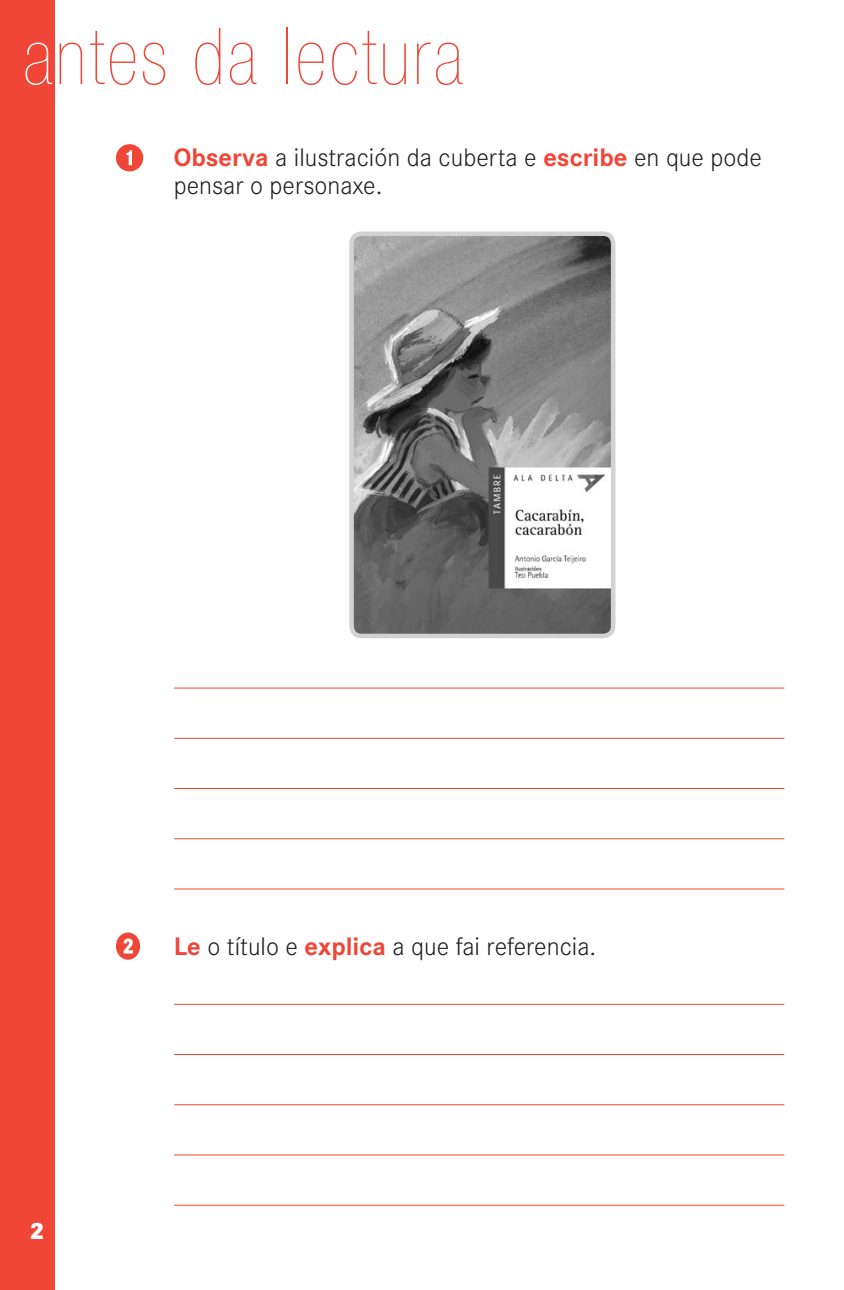
<style>
.page{position:relative;width:844px;height:1290px;background:#fff}
.page>*{position:absolute;margin:0;border:0;box-sizing:border-box;transform-origin:0 0}
.t1{font:900 condensed 78.75px "Helvetica Neue";letter-spacing:.04em;color:#ef4637}
.t2{font:300 26.25px/28.2px "Corporate S";color:#231f20}
.t3{font:800 24.5px "Corporate S";color:#fff}
.s1{color:#fff}
.s2{font-weight:700;color:#ef4637}
</style>
<div class="page">
<div style="left:0;top:0;width:55px;height:1290px;background:#ef4637"></div>
<svg style="left:116px;top:144px;width:27px;height:27px"></svg>
<img style="left:355px;top:237px;width:254px;height:395px">
<div style="left:349px;top:231px;width:266px;height:407px;border:5px solid #d1d2d4;border-radius:10px"></div>
<hr style="left:174px;top:687px;width:610px;height:1px;background:#ef4637">
<hr style="left:174px;top:738px;width:610px;height:1px;background:#ef4637">
<hr style="left:174px;top:788px;width:610px;height:1px;background:#ef4637">
<hr style="left:174px;top:838px;width:610px;height:1px;background:#ef4637">
<hr style="left:174px;top:888px;width:610px;height:1px;background:#ef4637">
<svg style="left:116px;top:932px;width:24px;height:28px"></svg>
<hr style="left:174px;top:1004px;width:610px;height:1px;background:#ef4637">
<hr style="left:174px;top:1054px;width:610px;height:1px;background:#ef4637">
<hr style="left:174px;top:1104px;width:610px;height:1px;background:#ef4637">
<hr style="left:174px;top:1154px;width:610px;height:1px;background:#ef4637">
<hr style="left:174px;top:1205px;width:610px;height:1px;background:#ef4637">
<h1 class="t1" style="left:23px;top:13px;width:441px"><span class="s1">a</span>ntes da lectura</h1>
<p class="t2" style="left:174px;top:144px;width:589px"><span class="s2">Observa</span> a ilustración da cuberta e <span class="s2">escribe</span> en que pode pensar o personaxe.</p>
<p class="t3" style="left:30px;top:1216px;width:17px">2</p>
<p class="t2" style="left:174px;top:932px;width:424px"><span class="s2">Le</span> o título e <span class="s2">explica</span> a que fai referencia.</p>
</div>
